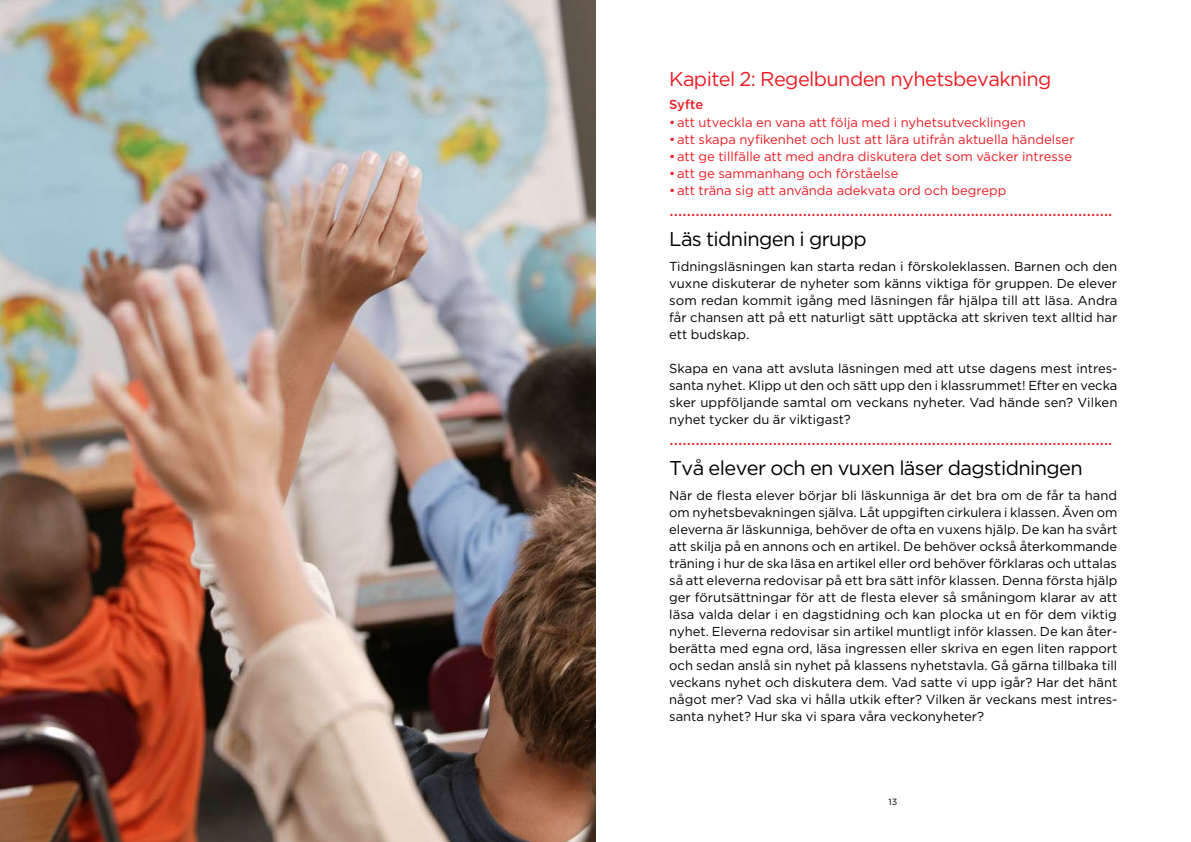
<style>
.page{position:relative;width:1191px;height:842px;background:#fff}
.page>*{position:absolute;margin:0;border:0;box-sizing:border-box;transform-origin:0 0}
.t1{font:20px "Gotham";letter-spacing:-.03em;color:#ed1c24}
.t2{font:20px "Gotham";letter-spacing:-.03em;color:#000}
.t3{font:13px/17px "Gotham";color:#000;text-align:justify}
.t4{font:13px "Gotham";color:#ed1c24}
.t5{font:500 13px "Gotham";color:#ed1c24}
.t6{font:9px "Gotham";color:#000}
</style>
<div class="page">
<img style="left:0;top:0;width:595px;height:842px">
<h1 class="t1" style="left:669px;top:67px;width:384px">Kapitel 2: Regelbunden nyhetsbevakning</h1>
<p class="t5" style="left:669px;top:97px;width:36px">Syfte</p>
<p class="t4" style="left:669px;top:115px;width:358px">•att utveckla en vana att följa med i nyhetsutvecklingen</p>
<p class="t4" style="left:669px;top:132px;width:407px">•att skapa nyfikenhet och lust att lära utifrån aktuella händelser</p>
<p class="t4" style="left:669px;top:149px;width:404px">•att ge tillfälle att med andra diskutera det som väcker intresse</p>
<p class="t4" style="left:669px;top:166px;width:231px">•att ge sammanhang och förståelse</p>
<p class="t4" style="left:669px;top:183px;width:339px">•att träna sig att använda adekvata ord och begrepp</p>
<h1 class="t1" style="left:669px;top:197px;width:445px">.......................................................................................................</h1>
<h1 class="t2" style="left:669px;top:227px;width:199px">Läs tidningen i grupp</h1>
<p class="t3" style="left:669px;top:258px;width:450px">Tidningsläsningen kan starta redan i förskoleklassen. Barnen och den vuxne diskuterar de nyheter som känns viktiga för gruppen. De elever som redan kommit igång med läsningen får hjälpa till att läsa. Andra får chansen att på ett naturligt sätt upptäcka att skriven text alltid har ett budskap.</p>
<p class="t3" style="left:669px;top:360px;width:450px;text-align:left">Skapa en vana att avsluta läsningen med att utse dagens mest intres&shy;santa nyhet. Klipp ut den och sätt upp den i klassrummet! Efter en vecka sker uppföljande samtal om veckans nyheter. Vad hände sen? Vilken nyhet tycker du är viktigast?</p>
<h1 class="t1" style="left:669px;top:426px;width:445px">.......................................................................................................</h1>
<h1 class="t2" style="left:669px;top:456px;width:415px">Två elever och en vuxen läser dagstidningen</h1>
<p class="t3" style="left:669px;top:487px;width:450px">När de flesta elever börjar bli läskunniga är det bra om de får ta hand om nyhetsbevakningen själva. Låt uppgiften cirkulera i klassen. Även om eleverna är läskunniga, behöver de ofta en vuxens hjälp. De kan ha svårt att skilja på en annons och en artikel. De behöver också återkommande träning i hur de ska läsa en artikel eller ord behöver förklaras och uttalas så att eleverna redovisar på ett bra sätt inför klassen. Denna första hjälp ger förutsättningar för att de flesta elever så småningom klarar av att läsa valda delar i en dagstidning och kan plocka ut en för dem viktig nyhet. Eleverna redovisar sin artikel muntligt inför klassen. De kan åter&shy;berätta med egna ord, läsa ingressen eller skriva en egen liten rapport och sedan anslå sin nyhet på klassens nyhetstavla. Gå gärna tillbaka till veckans nyhet och diskutera dem. Vad satte vi upp igår? Har det hänt något mer? Vad ska vi hålla utkik efter? Vilken är veckans mest intres&shy;santa nyhet? Hur ska vi spara våra veckonyheter?</p>
<p class="t6" style="left:888px;top:796px;width:10px">13</p>
</div>
